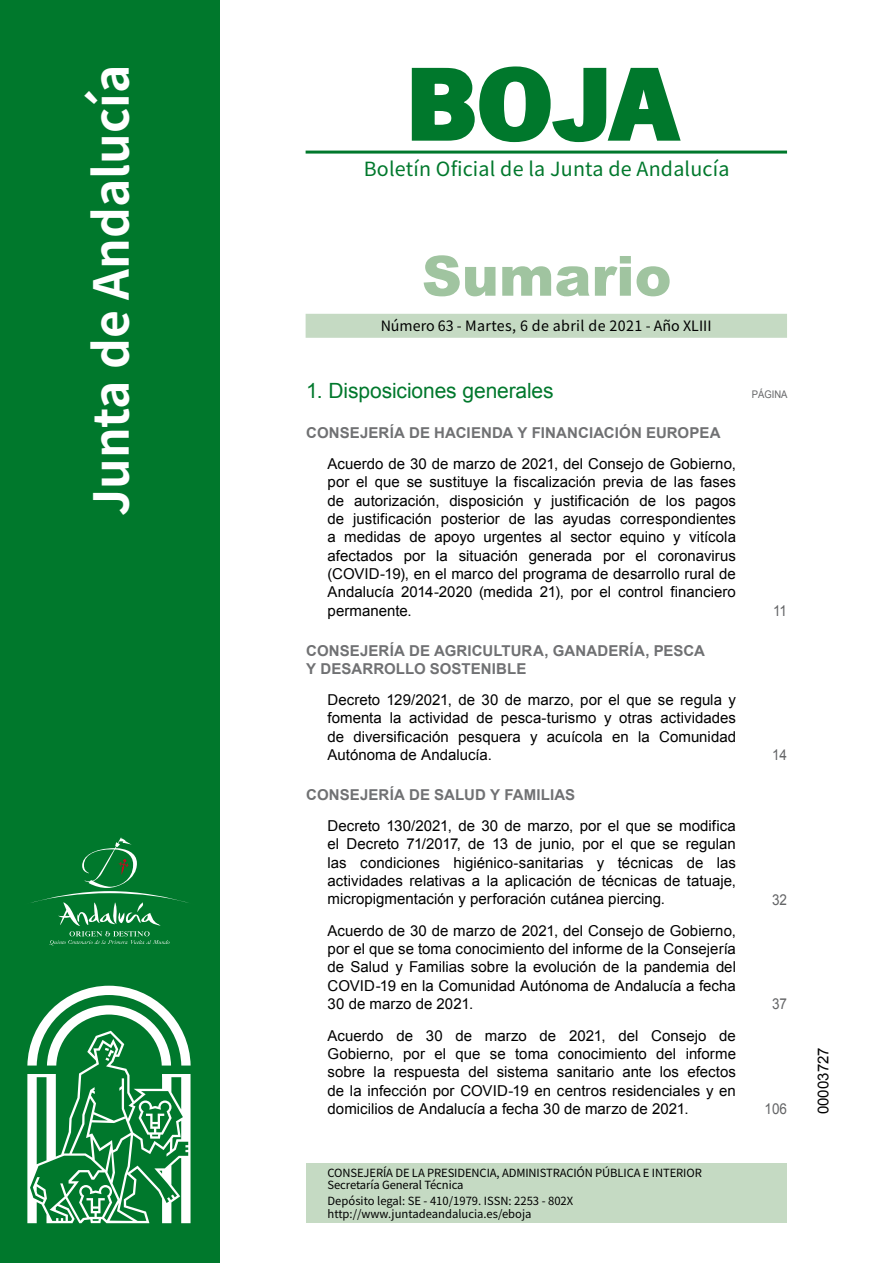
<style>
.page{position:relative;width:893px;height:1263px;background:#fff}
.page>*{position:absolute;margin:0;border:0;box-sizing:border-box;transform-origin:0 0}
.t1{font:700 105px "News Got T";color:#00782c;scale:1.14 1}
.t2{font:900 55.5px "Arial";color:#a0c4a0}
.t3{font:700 48px "Noto Sans HK";color:#fff}
.t4{font:21px "Arial";letter-spacing:-.005em;color:#00782c}
.t5{font:19.5px "Noto Sans HK";letter-spacing:.01em;color:#00782c}
.t6{font:15px/18.3px "Arial";color:#000;text-align:justify}
.t7{font:700 15px/18.3px "Arial";letter-spacing:.01em;color:#707173}
.t8{font:15px "Arial";color:#646567;scale:.9 1}
.t9{font:14.25px "Noto Sans HK";letter-spacing:.015em;color:#000}
.t10{font:11.25px/12px "Noto Sans HK";letter-spacing:-.01em;color:#000}
.t11{font:10.5px "Arial";color:#646567;scale:.9 1}
</style>
<div class="page">
<hr style="left:305px;top:151px;width:482px;height:3px;background:#00782c">
<div style="left:305px;top:314px;width:482px;height:24px;background:#c5dac3"></div>
<div style="left:0;top:0;width:219px;height:1263px;background:#00782c"></div>
<svg style="left:411px;top:66px;width:270px;height:77px"></svg>
<svg style="left:31px;top:837px;width:158px;height:108px"></svg>
<div style="left:306px;top:1164px;width:481px;height:59px;background:#c5dac3"></div>
<svg style="left:27px;top:986px;width:164px;height:237px"></svg>
<h3 class="t3" style="left:84px;top:516px;width:453px;rotate:-90deg">Junta de Andalucía</h3>
<h1 class="t1" style="left:405px;top:42px;width:240px">BOJA</h1>
<h3 class="t5" style="left:364px;top:158px;width:367px">Boletín Oficial de la Junta de Andalucía</h3>
<h2 class="t2" style="left:422px;top:236px;width:251px">Sumario</h2>
<p class="t9" style="left:380px;top:318px;width:332px">Número 63 - Martes, 6 de abril de 2021 - Año XLIII</p>
<h3 class="t4" style="left:306px;top:377px;width:249px">1. Disposiciones generales</h3>
<p class="t11" style="left:751px;top:388px;width:41px">PÁGINA</p>
<p class="t7" style="left:306px;top:424px;width:416px">CONSEJERÍA DE HACIENDA Y FINANCIACIÓN EUROPEA</p>
<p class="t6" style="left:327px;top:455px;width:410px">Acuerdo de 30 de marzo de 2021, del Consejo de Gobierno, por el que se sustituye la fiscalización previa de las fases de autorización, disposición y justificación de los pagos de justificación posterior de las ayudas correspondientes a medidas de apoyo urgentes al sector equino y vitícola afectados por la situación generada por el coronavirus (COVID-19), en el marco del programa de desarrollo rural de Andalucía 2014-2020 (medida 21), por el control financiero permanente.</p>
<p class="t8" style="left:773px;top:601px;width:17px">11</p>
<p class="t7" style="left:306px;top:642px;width:400px">CONSEJERÍA DE AGRICULTURA, GANADERÍA, PESCA<br>Y DESARROLLO SOSTENIBLE</p>
<p class="t6" style="left:327px;top:691px;width:410px">Decreto 129/2021, de 30 de marzo, por el que se regula y fomenta la actividad de pesca-turismo y otras actividades de diversificación pesquera y acuícola en la Comunidad Autónoma de Andalucía.</p>
<p class="t7" style="left:306px;top:786px;width:270px">CONSEJERÍA DE SALUD Y FAMILIAS</p>
<p class="t6" style="left:327px;top:817px;width:410px">Decreto 130/2021, de 30 de marzo, por el que se modifica el Decreto 71/2017, de 13 de junio, por el que se regulan las condiciones higiénico-sanitarias y técnicas de las actividades relativas a la aplicación de técnicas de tatuaje, micropigmentación y perforación cutánea piercing.</p>
<p class="t6" style="left:327px;top:922px;width:410px">Acuerdo de 30 de marzo de 2021, del Consejo de Gobierno, por el que se toma conocimiento del informe de la Consejería de Salud y Familias sobre la evolución de la pandemia del COVID-19 en la Comunidad Autónoma de Andalucía a fecha 30 de marzo de 2021.</p>
<p class="t6" style="left:327px;top:1026px;width:410px">Acuerdo de 30 de marzo de 2021, del Consejo de Gobierno, por el que se toma conocimiento del informe sobre la respuesta del sistema sanitario ante los efectos de la infección por COVID-19 en centros residenciales y en domicilios de Andalucía a fecha 30 de marzo de 2021.</p>
<p class="t10" style="left:327px;top:1167px;width:376px">CONSEJERÍA DE LA PRESIDENCIA, ADMINISTRACIÓN PÚBLICA E INTERIOR<br>Secretaría General Técnica</p>
<p class="t10" style="left:327px;top:1194px;width:247px;line-height:13.5px">Depósito legal: SE - 410/1979. ISSN: 2253 - 802X http://www.juntadeandalucia.es/eboja</p>
<p class="t8" style="left:772px;top:745px;width:18px">14</p>
<p class="t8" style="left:772px;top:890px;width:18px">32</p>
<p class="t8" style="left:772px;top:994px;width:18px">37</p>
<p class="t8" style="left:764px;top:1099px;width:27px">106</p>
<p class="t6" style="left:814px;top:1114px;width:68px;rotate:-90deg">00003727</p>
</div>
